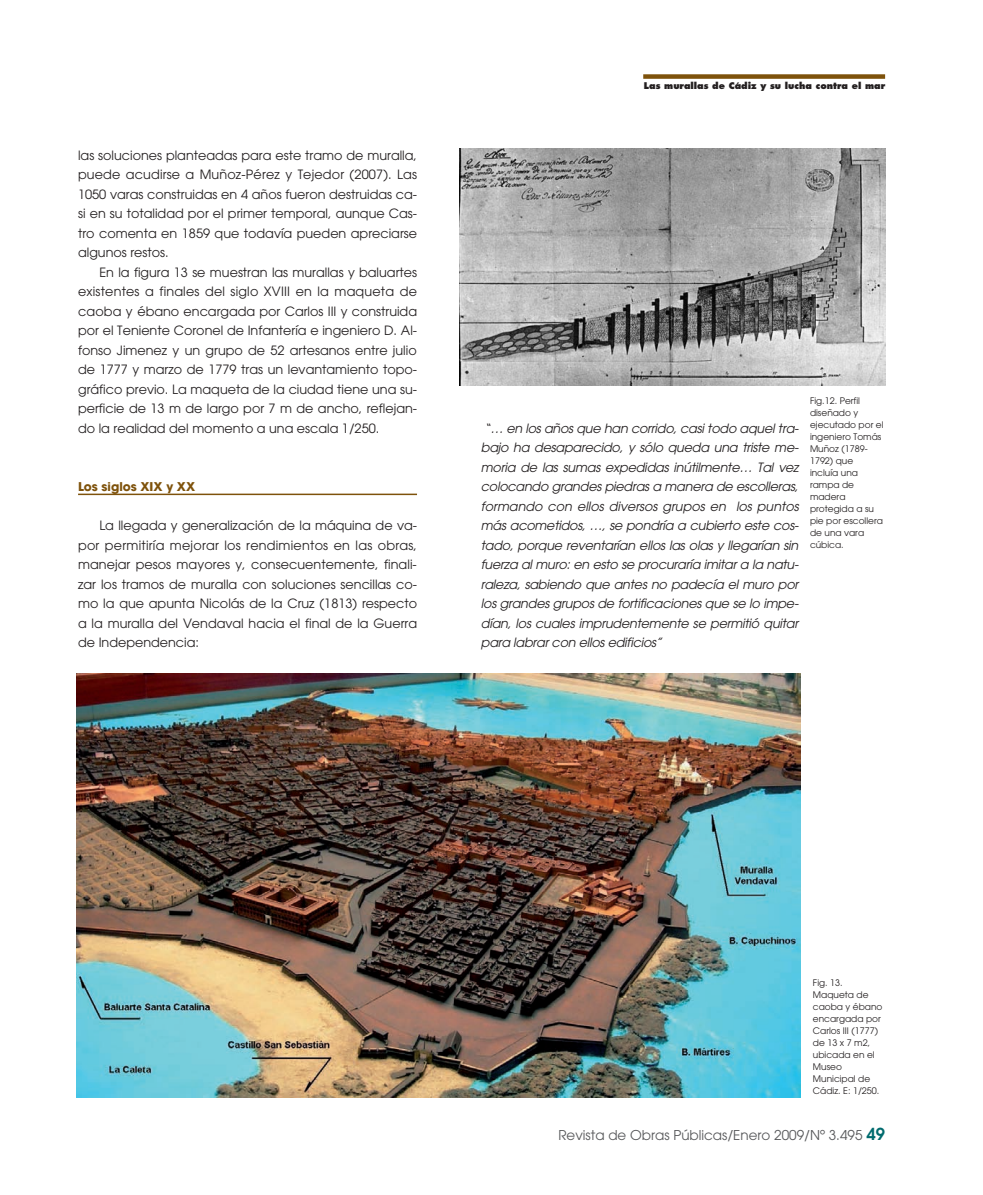
<style>
.page{position:relative;width:983px;height:1195px;background:#fff}
.page>*{position:absolute;margin:0;border:0;box-sizing:border-box;transform-origin:0 0}
.t1{font:13.5px "Avant Garde";color:#57585a}
.t2{font:12.75px/19.5px "Avant Garde";color:#231f20;text-align:justify}
.t3{font:italic 12.75px/19.5px "Avant Garde";letter-spacing:-.015em;color:#231f20;text-align:justify}
.t4{font:700 12px "Avant Garde";color:#7e520b}
.t5{font:9px/12px "Avant Garde";color:#231f20}
.t6{font:800 9px "Futura";color:#231f20}
.s1{font-weight:600;font-size:16.5px;color:#006b6e}
</style>
<div class="page">
<hr style="left:78px;top:494px;width:339px;height:1px;background:#7e520b">
<div style="left:643px;top:74px;width:241px;height:5px;background:#7e520b"></div>
<img style="left:459px;top:149px;width:425px;height:236px">
<img style="left:77px;top:674px;width:722px;height:423px">
<p class="t2" style="left:78px;top:147px;width:340px">las soluciones planteadas para este tramo de muralla, puede acudirse a Muñoz-Pérez y Tejedor (2007). Las 1050 varas construidas en 4 años fueron destruidas ca&shy;si en su totalidad por el primer temporal, aunque Cas&shy;tro comenta en 1859 que todavía pueden apreciarse algunos restos.</p>
<p class="t2" style="left:78px;top:264px;width:340px;text-indent:21px">En la figura 13 se muestran las murallas y baluartes existentes a finales del siglo XVIII en la maqueta de caoba y ébano encargada por Carlos III y construida por el Teniente Coronel de Infantería e ingeniero D. Al&shy;fonso Jimenez y un grupo de 52 artesanos entre julio de 1777 y marzo de 1779 tras un levantamiento topo&shy;gráfico previo. La maqueta de la ciudad tiene una su&shy;perficie de 13 m de largo por 7 m de ancho, reflejan&shy;do la realidad del momento a una escala 1/250.</p>
<p class="t4" style="left:78px;top:482px;width:118px">Los siglos XIX y XX</p>
<p class="t2" style="left:78px;top:517px;width:340px;text-indent:21px">La llegada y generalización de la máquina de va&shy;por permitiría mejorar los rendimientos en las obras, manejar pesos mayores y, consecuentemente, finali&shy;zar los tramos de muralla con soluciones sencillas co&shy;mo la que apunta Nicolás de la Cruz (1813) respecto a la muralla del Vendaval hacia el final de la Guerra de Independencia:</p>
<p class="t6" style="left:643px;top:82px;width:242px">Las murallas de Cádiz y su lucha contra el mar</p>
<p class="t3" style="left:480px;top:420px;width:319px">“… en los años que han corrido, casi todo aquel tra&shy;bajo ha desaparecido, y sólo queda una triste me&shy;moria de las sumas expedidas inútilmente… Tal vez colocando grandes piedras a manera de escolleras, formando con ellos diversos grupos en los puntos más acometidos, …, se pondría a cubierto este cos&shy;tado, porque reventarían ellos las olas y llegarían sin fuerza al muro: en esto se procuraría imitar a la natu&shy;raleza, sabiendo que antes no padecía el muro por los grandes grupos de fortificaciones que se lo impe&shy;dían, los cuales imprudentemente se permitió quitar para labrar con ellos edificios”</p>
<p class="t5" style="left:809px;top:395px;width:75px">Fig.12. Perfil diseñado y ejecutado por el ingeniero Tomás<br>Muñoz (1789-<br>1792) que incluía una rampa de madera protegida a su pie por escollera de una vara cúbica.</p>
<p class="t5" style="left:812px;top:977px;width:71px">Fig. 13.<br>Maqueta de caoba y ébano encargada por<br>Carlos III (1777) de 13 x 7 m2, ubicada en el<br>Museo<br>Municipal de<br>Cádiz. E: 1/250.</p>
<p class="t1" style="left:558px;top:1130px;width:328px">Revista de Obras Públicas/Enero 2009/Nº 3.495 <span class="s1">49</span></p>
</div>
